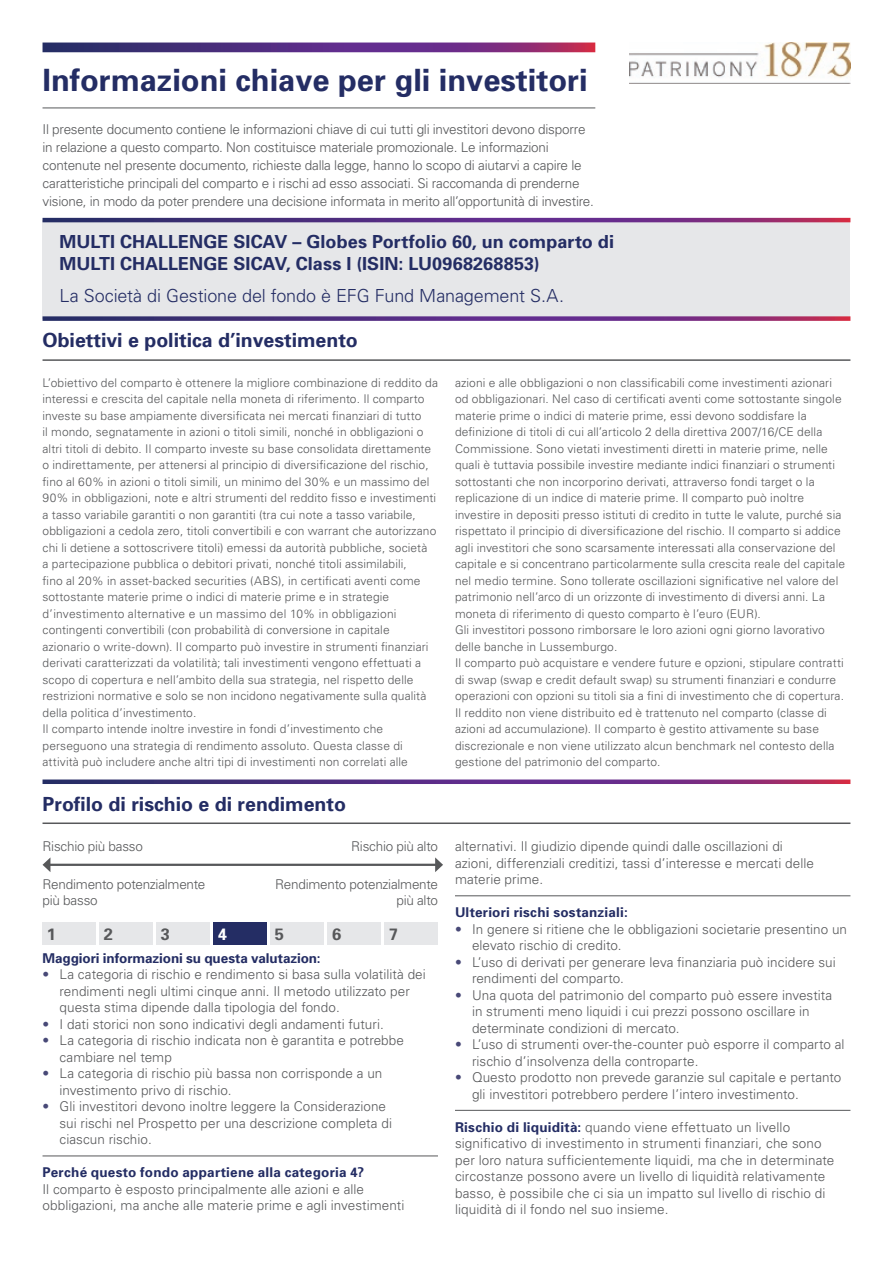
<style>
.page{position:relative;width:893px;height:1263px;background:#fff}
.page>*{position:absolute;margin:0;border:0;box-sizing:border-box;transform-origin:0 0}
.t1{font:700 30.75px "Univers";color:#242d64}
.t2{font:700 19.5px "Univers";color:#242d64}
.t3{font:700 18px/22.5px "Univers";letter-spacing:.005em;color:#242d64}
.t4{font:300 18px "Univers";letter-spacing:-.01em;color:#242d64}
.t5{font:700 16.5px "Univers";color:#57585a}
.t6{font:700 16.5px "Univers";color:#fff}
.t7{font:300 13.5px/16.5px "Univers";letter-spacing:.005em;color:#57585a}
.t8{font:300 13.5px/18px "Univers";letter-spacing:-.015em;color:#57585a}
.t9{font:700 13.5px "Univers";letter-spacing:.015em;color:#242d64}
.t10{font:300 13.5px "Univers";letter-spacing:-.02em;color:#57585a}
.t11{font:700 13.5px "Univers";letter-spacing:-.005em;color:#242d64}
.t12{font:300 12px/16.5px "Univers";letter-spacing:.01em;color:#57585a}
.s1{color:#484977}
.s2{font-weight:700;color:#242d64}
</style>
<div class="page">
<svg style="left:43px;top:43px;width:552px;height:9px;background:#5e2c7a"></svg>
<hr style="left:43px;top:108px;width:552px;height:1px;background:#57585a">
<div style="left:43px;top:220px;width:807px;height:99px;background:#e6e7e9"></div>
<svg style="left:43px;top:218px;width:807px;height:4px;background:#5e2c7a"></svg>
<svg style="left:43px;top:316px;width:807px;height:5px;background:#6c4085"></svg>
<hr style="left:43px;top:359px;width:807px;height:2px;background:#57585a">
<svg style="left:43px;top:779px;width:807px;height:5px;background:#6f4288"></svg>
<hr style="left:43px;top:822px;width:807px;height:2px;background:#57585a">
<hr style="left:43px;top:1155px;width:395px;height:1px;background:#57585a">
<hr style="left:49px;top:864px;width:388px;height:2px;background:#57585a">
<svg style="left:43px;top:858px;width:7px;height:14px"></svg>
<svg style="left:435px;top:857px;width:8px;height:15px"></svg>
<div style="left:43px;top:922px;width:53px;height:23px;background:#e6e7e9"></div>
<div style="left:100px;top:922px;width:53px;height:23px;background:#e6e7e9"></div>
<div style="left:157px;top:922px;width:53px;height:23px;background:#e6e7e9"></div>
<div style="left:214px;top:922px;width:53px;height:23px;background:#242d64"></div>
<div style="left:271px;top:922px;width:53px;height:23px;background:#e6e7e9"></div>
<div style="left:328px;top:922px;width:53px;height:23px;background:#e6e7e9"></div>
<div style="left:385px;top:922px;width:53px;height:23px;background:#e6e7e9"></div>
<hr style="left:455px;top:895px;width:395px;height:1px;background:#57585a">
<hr style="left:455px;top:1110px;width:395px;height:1px;background:#57585a">
<img style="left:629px;top:43px;width:221px;height:41px">
<h1 class="t1" style="left:43px;top:60px;width:547px">Informazioni chiave per gli investitori</h1>
<p class="t8" style="left:43px;top:120px;width:553px">Il presente documento contiene le informazioni chiave di cui tutti gli investitori devono disporre in relazione a questo comparto. Non costituisce materiale promozionale. Le informazioni contenute nel presente documento, richieste dalla legge, hanno lo scopo di aiutarvi a capire le caratteristiche principali del comparto e i rischi ad esso associati. Si raccomanda di prenderne visione, in modo da poter prendere una decisione informata in merito all’opportunità di investire.</p>
<h3 class="t3" style="left:60px;top:229px;width:556px">MULTI CHALLENGE SICAV – Globes Portfolio 60, un comparto di<br>MULTI CHALLENGE SICAV, Class I (ISIN: LU0968268853)</h3>
<h3 class="t4" style="left:60px;top:284px;width:506px">La Società di Gestione del fondo è EFG Fund Management S.A.</h3>
<h2 class="t2" style="left:43px;top:328px;width:317px">Obiettivi e politica d’investimento</h2>
<p class="t12" style="left:43px;top:374px;width:397px">L’obiettivo del comparto è ottenere la migliore combinazione di reddito da interessi e crescita del capitale nella moneta di riferimento. Il comparto investe su base ampiamente diversificata nei mercati finanziari di tutto<br>il mondo, segnatamente in azioni o titoli simili, nonché in obbligazioni o altri titoli di debito. Il comparto investe su base consolidata direttamente o indirettamente, per attenersi al principio di diversificazione del rischio, fino al 60% in azioni o titoli simili, un minimo del 30% e un massimo del 90% in obbligazioni, note e altri strumenti del reddito fisso e investimenti a tasso variabile garantiti o non garantiti (tra cui note a tasso variabile, obbligazioni a cedola zero, titoli convertibili e con warrant che autorizzano chi li detiene a sottoscrivere titoli) emessi da autorità pubbliche, società<br>a partecipazione pubblica o debitori privati, nonché titoli assimilabili,<br>fino al 20% in asset-backed securities (ABS), in certificati aventi come sottostante materie prime o indici di materie prime e in strategie d’investimento alternative e un massimo del 10% in obbligazioni contingenti convertibili (con probabilità di conversione in capitale azionario o write-down). Il comparto può investire in strumenti finanziari derivati caratterizzati da volatilità; tali investimenti vengono effettuati a scopo di copertura e nell’ambito della sua strategia, nel rispetto delle restrizioni normative e solo se non incidono negativamente sulla qualità della politica d’investimento.<br>Il comparto intende inoltre investire in fondi d’investimento che perseguono una strategia di rendimento assoluto. Questa classe di attività può includere anche altri tipi di investimenti non correlati alle</p>
<p class="t12" style="left:455px;top:374px;width:392px">azioni e alle obbligazioni o non classificabili come investimenti azionari od obbligazionari. Nel caso di certificati aventi come sottostante singole materie prime o indici di materie prime, essi devono soddisfare la definizione di titoli di cui all’articolo 2 della direttiva 2007/16/CE della Commissione. Sono vietati investimenti diretti in materie prime, nelle quali è tuttavia possibile investire mediante indici finanziari o strumenti sottostanti che non incorporino derivati, attraverso fondi target o la replicazione di un indice di materie prime. Il comparto può inoltre investire in depositi presso istituti di credito in tutte le valute, purché sia rispettato il principio di diversificazione del rischio. Il comparto si addice agli investitori che sono scarsamente interessati alla conservazione del capitale e si concentrano particolarmente sulla crescita reale del capitale nel medio termine. Sono tollerate oscillazioni significative nel valore del patrimonio nell’arco di un orizzonte di investimento di diversi anni. La moneta di riferimento di questo comparto è l’euro (EUR).<br>Gli investitori possono rimborsare le loro azioni ogni giorno lavorativo delle banche in Lussemburgo.<br>Il comparto può acquistare e vendere future e opzioni, stipulare contratti di swap (swap e credit default swap) su strumenti finanziari e condurre operazioni con opzioni su titoli sia a fini di investimento che di copertura.<br>Il reddito non viene distribuito ed è trattenuto nel comparto (classe di azioni ad accumulazione). Il comparto è gestito attivamente su base discrezionale e non viene utilizzato alcun benchmark nel contesto della gestione del patrimonio del comparto.</p>
<h2 class="t2" style="left:43px;top:791px;width:305px">Profilo di rischio e di rendimento</h2>
<p class="t8" style="left:43px;top:837px;width:102px">Rischio più basso</p>
<p class="t8" style="left:351px;top:837px;width:88px">Rischio più alto</p>
<p class="t10" style="left:43px;top:876px;width:164px">Rendimento potenzialmente</p>
<p class="t10" style="left:275px;top:876px;width:164px">Rendimento potenzialmente</p>
<p class="t8" style="left:43px;top:891px;width:57px">più basso</p>
<p class="t7" style="left:396px;top:892px;width:43px">più alto</p>
<h3 class="t5" style="left:47px;top:923px;width:11px">1</h3>
<h3 class="t5" style="left:104px;top:923px;width:11px">2</h3>
<h3 class="t5" style="left:161px;top:923px;width:11px">3</h3>
<h3 class="t6" style="left:218px;top:923px;width:11px">4</h3>
<h3 class="t5" style="left:275px;top:923px;width:11px">5</h3>
<h3 class="t5" style="left:332px;top:923px;width:11px">6</h3>
<h3 class="t5" style="left:389px;top:923px;width:11px">7</h3>
<p class="t11" style="left:43px;top:949px;width:280px">Maggiori informazioni su questa valutazion:</p>
<p class="t7" style="left:60px;top:966px;width:368px;text-indent:-17px"><span class="s1">•</span> La categoria di rischio e rendimento si basa sulla volatilità dei rendimenti negli ultimi cinque anni. Il metodo utilizzato per questa stima dipende dalla tipologia del fondo.</p>
<p class="t7" style="left:43px;top:1015px;width:343px"><span class="s1">•</span> I dati storici non sono indicativi degli andamenti futuri.</p>
<p class="t7" style="left:60px;top:1032px;width:346px;text-indent:-17px"><span class="s1">•</span> La categoria di rischio indicata non è garantita e potrebbe cambiare nel temp</p>
<p class="t7" style="left:60px;top:1065px;width:324px;text-indent:-17px"><span class="s1">•</span> La categoria di rischio più bassa non corrisponde a un investimento privo di rischio.</p>
<p class="t7" style="left:60px;top:1098px;width:334px;text-indent:-17px"><span class="s1">•</span> Gli investitori devono inoltre leggere la Considerazione sui rischi nel Prospetto per una descrizione completa di ciascun rischio.</p>
<p class="t9" style="left:43px;top:1164px;width:323px">Perché questo fondo appartiene alla categoria 4?</p>
<p class="t7" style="left:43px;top:1180px;width:363px">Il comparto è esposto principalmente alle azioni e alle obbligazioni, ma anche alle materie prime e agli investimenti</p>
<p class="t7" style="left:455px;top:838px;width:360px">alternativi. Il giudizio dipende quindi dalle oscillazioni di azioni, differenziali creditizi, tassi d’interesse e mercati delle materie prime.</p>
<p class="t9" style="left:455px;top:904px;width:174px">Ulteriori rischi sostanziali:</p>
<p class="t7" style="left:472px;top:920px;width:377px;text-indent:-17px"><span class="s1">•</span> In genere si ritiene che le obbligazioni societarie presentino un elevato rischio di credito.</p>
<p class="t7" style="left:472px;top:953px;width:365px;text-indent:-17px"><span class="s1">•</span> L’uso di derivati per generare leva finanziaria può incidere sui rendimenti del comparto.</p>
<p class="t7" style="left:472px;top:986px;width:362px;text-indent:-17px"><span class="s1">•</span> Una quota del patrimonio del comparto può essere investita in strumenti meno liquidi i cui prezzi possono oscillare in determinate condizioni di mercato.</p>
<p class="t7" style="left:472px;top:1036px;width:374px;text-indent:-17px"><span class="s1">•</span> L’uso di strumenti over-the-counter può esporre il comparto al rischio d’insolvenza della controparte.</p>
<p class="t7" style="left:472px;top:1069px;width:371px;text-indent:-17px"><span class="s1">•</span> Questo prodotto non prevede garanzie sul capitale e pertanto gli investitori potrebbero perdere l’intero investimento.</p>
<p class="t7" style="left:455px;top:1118px;width:381px"><span class="s2">Rischio di liquidità:</span> quando viene effettuato un livello significativo di investimento in strumenti finanziari, che sono per loro natura sufficientemente liquidi, ma che in determinate circostanze possono avere un livello di liquidità relativamente basso, è possibile che ci sia un impatto sul livello di rischio di liquidità di il fondo nel suo insieme.</p>
</div>
